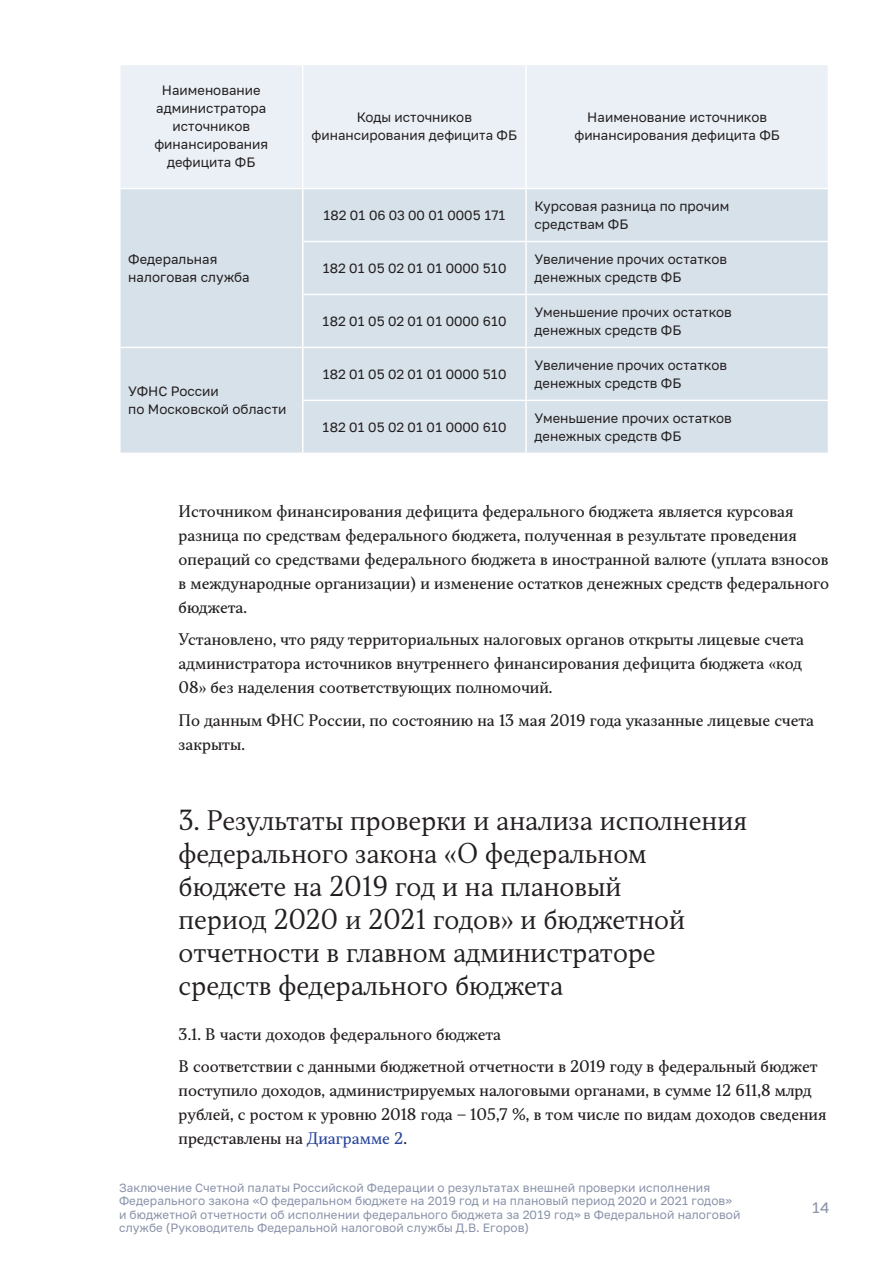
<style>
.page{position:relative;width:893px;height:1263px;background:#fff}
.page>*{position:absolute;margin:0;border:0;box-sizing:border-box;transform-origin:0 0}
.подзаголовок_H2{font:300 25.5px/33px "TT Jenevers";color:#231f20}
.Текст___Абзац{font:15px/24px "TT Jenevers";color:#231f20}
.t1{font:15px "PT Russia Text";color:#8992a9}
.Таблицы___Левая_коло{font:13.5px/18px "PT Russia Text";color:#231f20}
.Таблицы___Шапка{font:13.5px/18px "PT Russia Text";color:#231f20;text-align:center}
.Таблицы___Данные{font:13.5px "PT Russia Text";color:#231f20}
.t2{font:12px/13.5px "PT Russia Text";letter-spacing:.005em;color:#8992a9}
.s1{color:#2a469d}
</style>
<div class="page">
<div style="left:121px;top:65px;width:707px;height:123px;background:#eaf0f5"></div>
<div style="left:121px;top:189px;width:707px;height:264px;background:#d7e1ea"></div>
<hr style="left:302px;top:65px;width:1px;height:123px;background:#fff">
<hr style="left:525px;top:65px;width:2px;height:123px;background:#fff">
<hr style="left:302px;top:189px;width:1px;height:52px;background:#fff">
<hr style="left:525px;top:189px;width:2px;height:52px;background:#fff">
<hr style="left:302px;top:241px;width:224px;height:1px;background:#fff">
<hr style="left:302px;top:242px;width:1px;height:52px;background:#fff">
<hr style="left:526px;top:241px;width:303px;height:1px;background:#fff">
<hr style="left:525px;top:242px;width:2px;height:52px;background:#fff">
<hr style="left:302px;top:294px;width:224px;height:1px;background:#fff">
<hr style="left:302px;top:295px;width:1px;height:52px;background:#fff">
<hr style="left:526px;top:294px;width:303px;height:1px;background:#fff">
<hr style="left:525px;top:295px;width:2px;height:52px;background:#fff">
<hr style="left:119px;top:347px;width:184px;height:1px;background:#fff">
<hr style="left:303px;top:347px;width:223px;height:1px;background:#fff">
<hr style="left:302px;top:348px;width:1px;height:52px;background:#fff">
<hr style="left:526px;top:347px;width:303px;height:1px;background:#fff">
<hr style="left:525px;top:348px;width:2px;height:52px;background:#fff">
<hr style="left:302px;top:400px;width:224px;height:1px;background:#fff">
<hr style="left:302px;top:401px;width:1px;height:52px;background:#fff">
<hr style="left:526px;top:400px;width:303px;height:1px;background:#fff">
<hr style="left:525px;top:401px;width:2px;height:52px;background:#fff">
<p class="Таблицы___Шапка" style="left:154px;top:81px;width:115px">Наименование администратора источников финансирования дефицита ФБ</p>
<p class="Таблицы___Левая_коло" style="left:128px;top:250px;width:123px">Федеральная налоговая служба</p>
<p class="Таблицы___Левая_коло" style="left:128px;top:382px;width:160px">УФНС России<br>по Московской области</p>
<p class="Таблицы___Шапка" style="left:312px;top:108px;width:207px">Коды источников финансирования дефицита ФБ</p>
<p class="Таблицы___Шапка" style="left:574px;top:108px;width:207px">Наименование источников финансирования дефицита ФБ</p>
<p class="Таблицы___Данные" style="left:323px;top:207px;width:184px">182 01 06 03 00 01 0005 171</p>
<p class="Таблицы___Левая_коло" style="left:535px;top:197px;width:196px">Курсовая разница по прочим средствам ФБ</p>
<p class="Таблицы___Данные" style="left:322px;top:260px;width:186px">182 01 05 02 01 01 0000 510</p>
<p class="Таблицы___Левая_коло" style="left:535px;top:250px;width:194px">Увеличение прочих остатков денежных средств ФБ</p>
<p class="Таблицы___Данные" style="left:322px;top:313px;width:186px">182 01 05 02 01 01 0000 610</p>
<p class="Таблицы___Левая_коло" style="left:535px;top:303px;width:199px">Уменьшение прочих остатков денежных средств ФБ</p>
<p class="Таблицы___Данные" style="left:322px;top:366px;width:186px">182 01 05 02 01 01 0000 510</p>
<p class="Таблицы___Левая_коло" style="left:535px;top:356px;width:194px">Увеличение прочих остатков денежных средств ФБ</p>
<p class="Таблицы___Данные" style="left:322px;top:419px;width:186px">182 01 05 02 01 01 0000 610</p>
<p class="Таблицы___Левая_коло" style="left:535px;top:409px;width:199px">Уменьшение прочих остатков денежных средств ФБ</p>
<p class="Текст___Абзац" style="left:179px;top:499px;width:652px">Источником финансирования дефицита федерального бюджета является курсовая разница по средствам федерального бюджета, полученная в результате проведения операций со средствами федерального бюджета в иностранной валюте (уплата взносов в международные организации) и изменение остатков денежных средств федерального бюджета.</p>
<p class="Текст___Абзац" style="left:179px;top:628px;width:627px">Установлено, что ряду территориальных налоговых органов открыты лицевые счета администратора источников внутреннего финансирования дефицита бюджета «код<br>08» без наделения соответствующих полномочий.</p>
<p class="Текст___Абзац" style="left:179px;top:708px;width:637px">По данным ФНС России, по состоянию на 13 мая 2019 года указанные лицевые счета закрыты.</p>
<h2 class="подзаголовок_H2" style="left:179px;top:804px;width:570px">3. Результаты проверки и анализа исполнения федерального закона «О федеральном бюджете на 2019 год и на плановый<br>период 2020 и 2021 годов» и бюджетной отчетности в главном администраторе средств федерального бюджета</h2>
<p class="Текст___Абзац" style="left:179px;top:1022px;width:324px">3.1. В части доходов федерального бюджета</p>
<p class="Текст___Абзац" style="left:179px;top:1055px;width:649px">В соответствии с данными бюджетной отчетности в 2019 году в федеральный бюджет поступило доходов, администрируемых налоговыми органами, в сумме 12 611,8 млрд рублей, с ростом к уровню 2018 года – 105,7 %, в том числе по видам доходов сведения представлены на <span class="s1">Диаграмме 2</span>.</p>
<p class="t2" style="left:119px;top:1180px;width:623px">Заключение Счетной палаты Российской Федерации о результатах внешней проверки исполнения Федерального закона «О федеральном бюджете на 2019 год и на плановый период 2020 и 2021 годов» и бюджетной отчетности об исполнении федерального бюджета за 2019 год» в Федеральной налоговой службе (Руководитель Федеральной налоговой службы Д.В. Егоров)</p>
<p class="t1" style="left:812px;top:1199px;width:19px">14</p>
</div>
